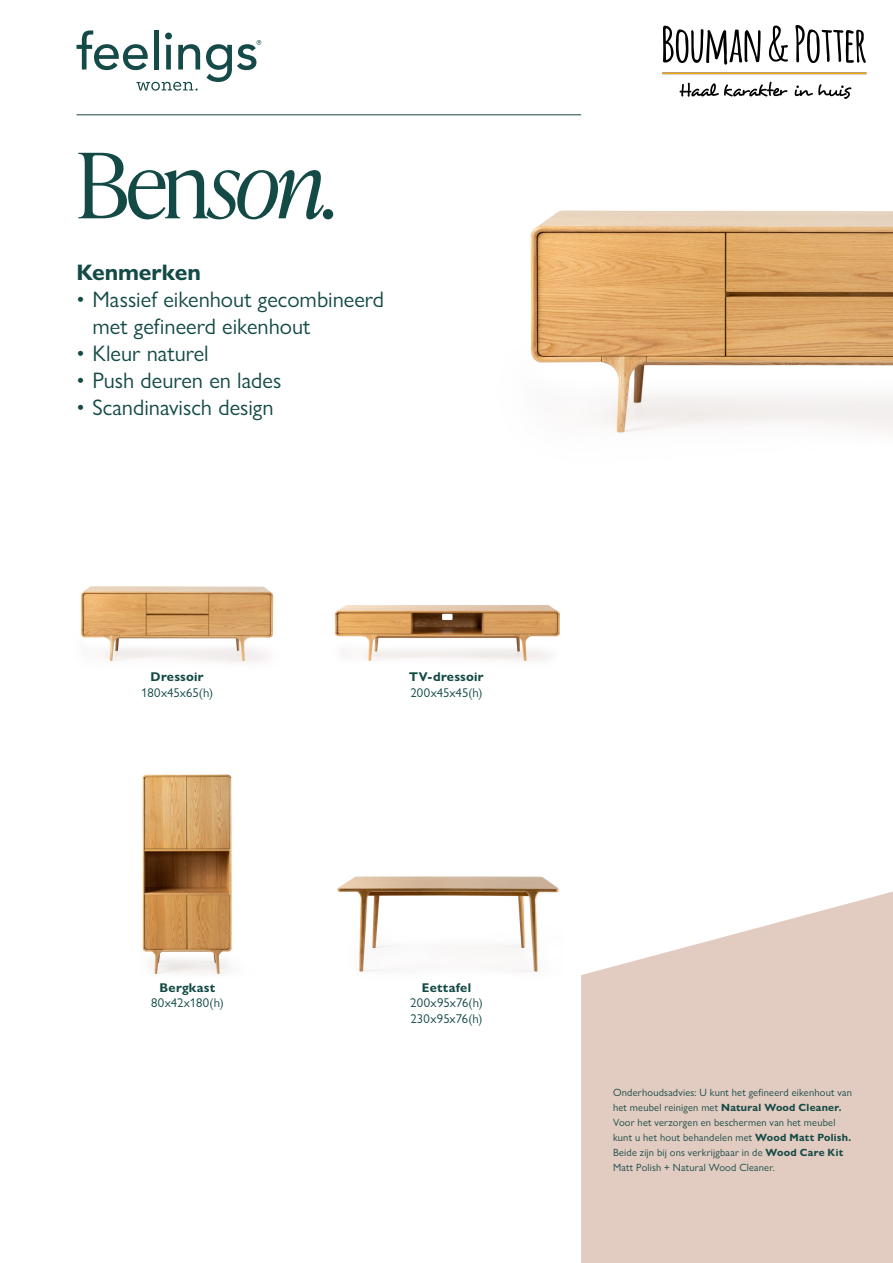
<style>
.page{position:relative;width:893px;height:1263px;background:#fff}
.page>*{position:absolute;margin:0;border:0;box-sizing:border-box;transform-origin:0 0}
.t1{font:italic 300 90px "Ivy Presto Headline";color:#134a46}
.t2{font:22.5px/27px "Gill Sans Nova";color:#134a46}
.t3{font:700 22.5px "Gill Sans Nova";color:#134a46}
.t4{font:12.75px/15.8px "Gill Sans Nova";letter-spacing:.005em;color:#134a46}
.t5{font:700 12.75px "Gill Sans Nova";letter-spacing:.02em;color:#134a46}
.t6{font:10.5px/15px "Gill Sans Nova";letter-spacing:.02em;color:#134a46}
.s1{font-style:normal}
.s2{font-weight:700}
</style>
<div class="page">
<svg style="left:581px;top:891px;width:312px;height:372px;background:#e5d0c7"></svg>
<hr style="left:77px;top:114px;width:504px;height:1px;background:#134a46">
<svg style="left:77px;top:30px;width:71px;height:40px"></svg>
<hr style="left:154px;top:30px;width:4px;height:39px;background:#144a47">
<svg style="left:165px;top:33px;width:7px;height:36px"></svg>
<svg style="left:178px;top:44px;width:22px;height:25px"></svg>
<svg style="left:206px;top:40px;width:55px;height:42px"></svg>
<svg style="left:136px;top:82px;width:62px;height:8px"></svg>
<img style="left:531px;top:211px;width:362px;height:221px">
<img style="left:338px;top:876px;width:221px;height:95px">
<img style="left:142px;top:774px;width:90px;height:200px">
<img style="left:143px;top:775px;width:88px;height:198px">
<img style="left:109px;top:593px;width:165px;height:70px">
<img style="left:81px;top:586px;width:191px;height:74px">
<img style="left:335px;top:605px;width:224px;height:56px">
<img style="left:662px;top:26px;width:204px;height:72px">
<h1 class="t1" style="left:77px;top:121px;width:264px"><span class="s1">Ben</span>son.</h1>
<h2 class="t3" style="left:77px;top:258px;width:126px">Kenmerken</h2>
<h2 class="t2" style="left:92px;top:286px;width:293px;text-indent:-16px">• Massief eikenhout gecombineerd met gefineerd eikenhout</h2>
<h2 class="t2" style="left:77px;top:340px;width:134px">• Kleur naturel</h2>
<h2 class="t2" style="left:77px;top:367px;width:206px">• Push deuren en lades</h2>
<h2 class="t2" style="left:77px;top:394px;width:199px">• Scandinavisch design</h2>
<p class="t5" style="left:151px;top:669px;width:55px">Dressoir</p>
<p class="t4" style="left:141px;top:685px;width:73px">180x45x65(h)</p>
<p class="t5" style="left:409px;top:669px;width:76px">TV-dressoir</p>
<p class="t4" style="left:410px;top:685px;width:74px">200x45x45(h)</p>
<p class="t5" style="left:160px;top:979px;width:57px">Bergkast</p>
<p class="t4" style="left:151px;top:995px;width:74px">80x42x180(h)</p>
<p class="t5" style="left:422px;top:979px;width:51px">Eettafel</p>
<p class="t4" style="left:410px;top:995px;width:74px">200x95x76(h)<br>230x95x76(h)</p>
<p class="t6" style="left:613px;top:1085px;width:241px">Onderhoudsadvies: U kunt het gefineerd eikenhout van het meubel reinigen met <span class="s2">Natural Wood Cleaner.<br></span>Voor het verzorgen en beschermen van het meubel kunt u het hout behandelen met <span class="s2">Wood Matt Polish.<br></span>Beide zijn bij ons verkrijgbaar in de <span class="s2">Wood Care Kit </span>Matt Polish + Natural Wood Cleaner.</p>
</div>
